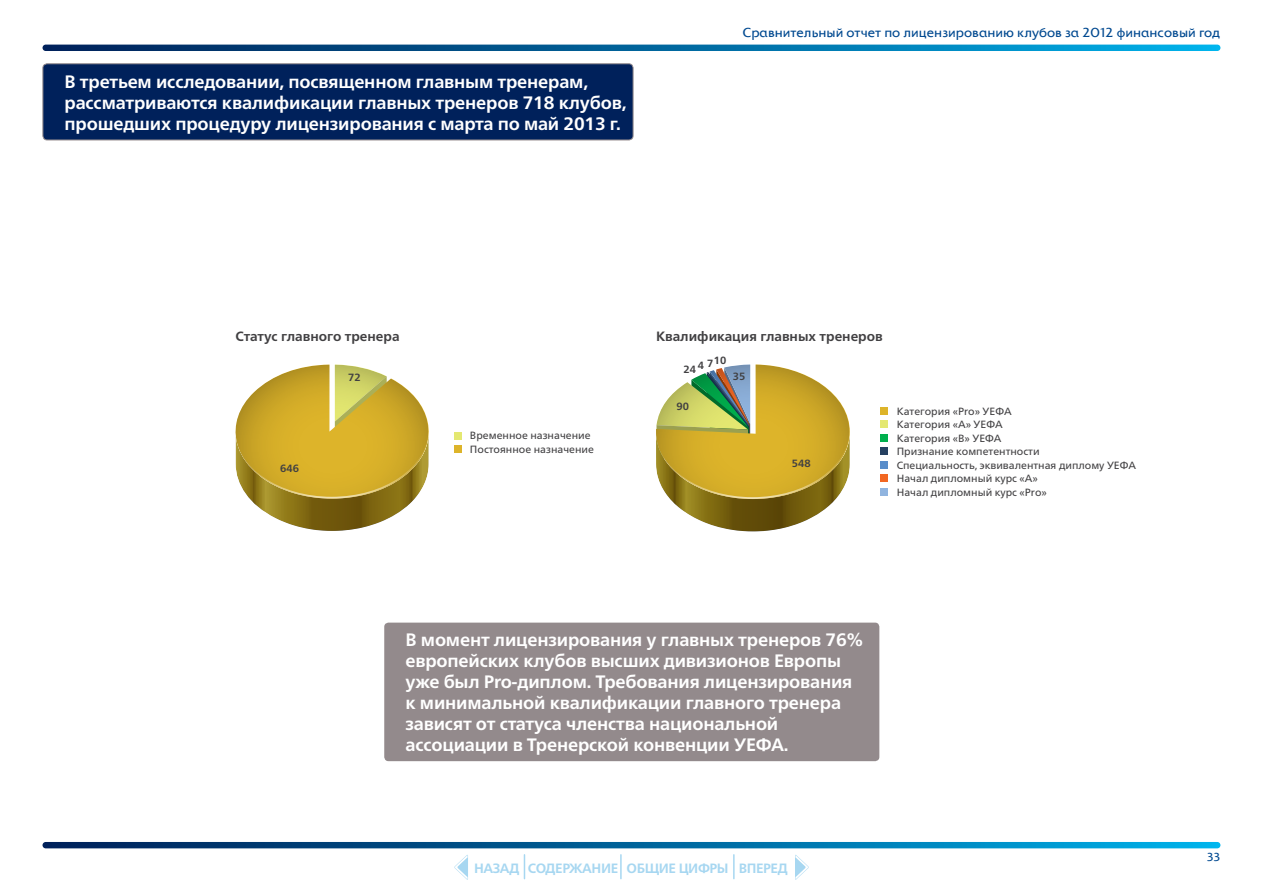
<style>
.page{position:relative;width:1263px;height:893px;background:#fff}
.page>*{position:absolute;margin:0;border:0;box-sizing:border-box;transform-origin:0 0}
.t1{font:700 18px/21px "Frutiger Neue LTCYR";letter-spacing:-.01em;color:#fff}
.t2{font:13.5px "UEFA Colosseum";color:#004990}
.t3{font:700 13.5px "Frutiger Neue LTCYR";color:#414042}
.t4{font:700 13.5px "Frutiger Neue LTCYR";letter-spacing:-.03em;color:#a7d7f1}
.t5{font:12px "UEFA Colosseum";color:#004990}
.t6{font:10.5px/13.5px "Frutiger Neue LTCYR";color:#414042}
.t7{font:700 10.5px "Frutiger Neue LTCYR";color:#414042}
</style>
<div class="page">
<div style="left:384px;top:623px;width:495px;height:138px;background:#938a8c;border-radius:4px"></div>
<svg style="left:235px;top:364px;width:194px;height:167px"></svg>
<div style="left:454px;top:445px;width:7px;height:8px;background:#ddb42a"></div>
<div style="left:454px;top:432px;width:7px;height:7px;background:#e4e871"></div>
<svg style="left:656px;top:364px;width:194px;height:167px"></svg>
<div style="left:880px;top:420px;width:8px;height:8px;background:#e4e871"></div>
<div style="left:880px;top:407px;width:8px;height:8px;background:#ddb42a"></div>
<div style="left:880px;top:434px;width:8px;height:8px;background:#00af4d"></div>
<div style="left:880px;top:447px;width:8px;height:8px;background:#264161"></div>
<div style="left:880px;top:461px;width:8px;height:8px;background:#598dca"></div>
<div style="left:880px;top:474px;width:8px;height:8px;background:#f26722"></div>
<div style="left:880px;top:488px;width:8px;height:8px;background:#90b4df"></div>
<div style="left:43px;top:64px;width:590px;height:76px;background:#00215b;border-radius:4px"></div>
<div style="left:43px;top:63px;width:590px;height:77px;border:1px solid #938a8c;border-radius:4px"></div>
<svg style="left:43px;top:45px;width:1177px;height:6px;background:#00659d"></svg>
<svg style="left:43px;top:842px;width:1177px;height:6px;background:#00659d"></svg>
<svg style="left:524px;top:855px;width:1px;height:24px"></svg>
<hr style="left:620px;top:855px;width:2px;height:24px;background:#a7d7f1">
<hr style="left:733px;top:855px;width:2px;height:24px;background:#a7d7f1">
<svg style="left:454px;top:855px;width:14px;height:25px"></svg>
<svg style="left:795px;top:855px;width:14px;height:25px"></svg>
<p class="t1" style="left:65px;top:71px;width:563px">В третьем исследовании, посвященном главным тренерам, рассматриваются квалификации главных тренеров 718 клубов, прошедших процедуру лицензирования с марта по май 2013 г.</p>
<p class="t2" style="left:743px;top:23px;width:479px">Сравнительный отчет по лицензированию клубов за 2012 финансовый год</p>
<p class="t3" style="left:236px;top:328px;width:165px">Статус главного тренера</p>
<p class="t3" style="left:656px;top:328px;width:228px">Квалификация главных тренеров</p>
<p class="t7" style="left:280px;top:462px;width:20px">646</p>
<p class="t7" style="left:348px;top:371px;width:14px">72</p>
<p class="t6" style="left:470px;top:429px;width:122px">Временное назначение</p>
<p class="t6" style="left:470px;top:442px;width:125px">Постоянное назначение</p>
<p class="t7" style="left:698px;top:356px;width:30px">4 710</p>
<p class="t7" style="left:683px;top:363px;width:14px">24</p>
<p class="t7" style="left:677px;top:400px;width:14px">90</p>
<p class="t7" style="left:733px;top:370px;width:14px">35</p>
<p class="t7" style="left:792px;top:457px;width:20px">548</p>
<p class="t6" style="left:897px;top:404px;width:116px">Категория «Pro» УЕФА</p>
<p class="t6" style="left:897px;top:431px;width:241px">Категория «B» УЕФА<br>Признание компетентности<br>Специальность, эквивалентная диплому УЕФА<br>Начал дипломный курс «A»<br>Начал дипломный курс «Pro»</p>
<p class="t6" style="left:897px;top:418px;width:108px">Категория «A» УЕФА</p>
<p class="t1" style="left:405px;top:629px;width:460px">В момент лицензирования у главных тренеров 76% европейских клубов высших дивизионов Европы уже был Pro-диплом. Требования лицензирования к минимальной квалификации главного тренера зависят от статуса членства национальной ассоциации в Тренерской конвенции УЕФА.</p>
<p class="t4" style="left:474px;top:860px;width:315px">НАЗАД СОДЕРЖАНИЕ ОБЩИЕ ЦИФРЫ ВПЕРЕД</p>
<p class="t5" style="left:1207px;top:848px;width:15px">33</p>
</div>
